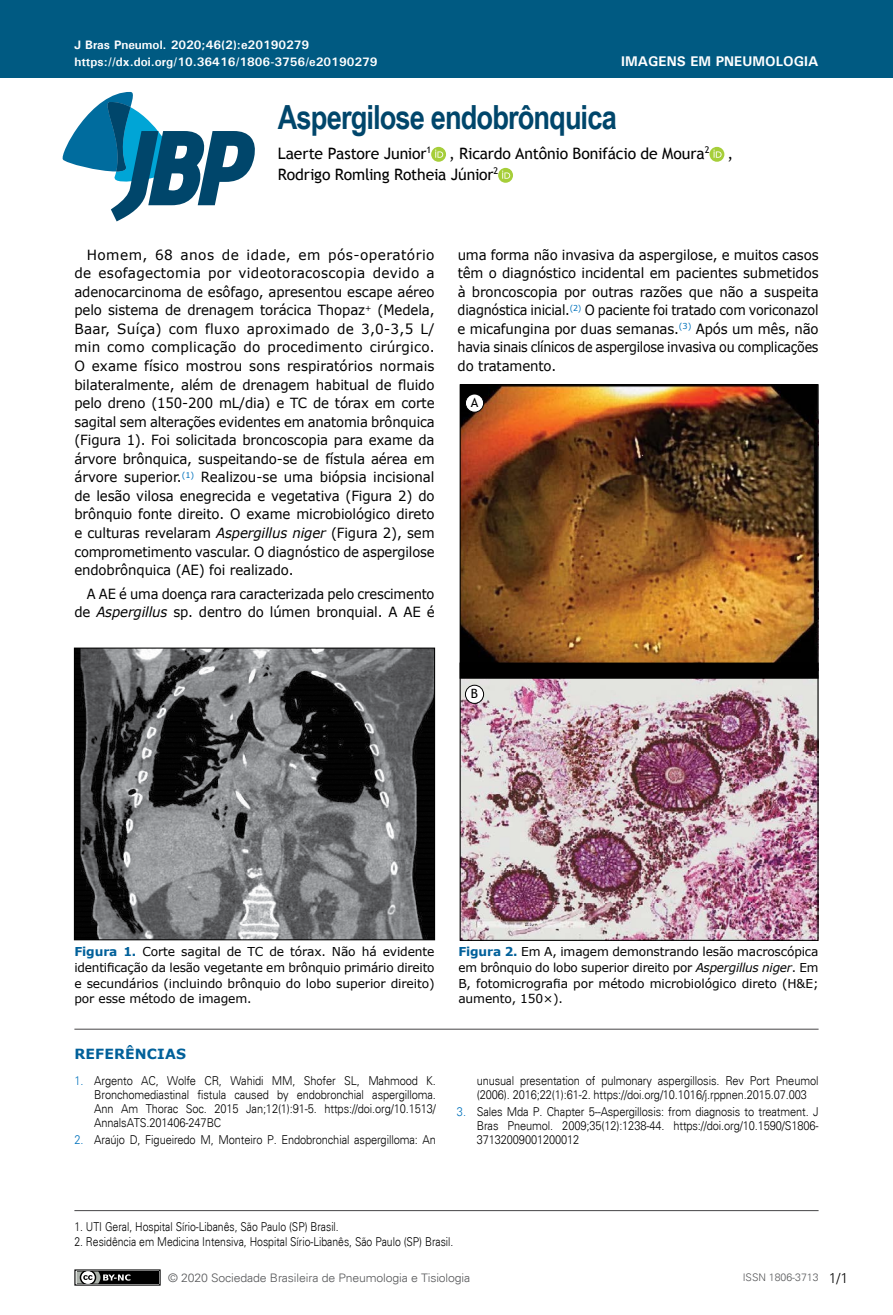
<style>
.page{position:relative;width:893px;height:1315px;background:#fff}
.page>*{position:absolute;margin:0;border:0;box-sizing:border-box;transform-origin:0 0}
.t1{font:700 33.25px "Arial Narrow";letter-spacing:-.025em;color:#00466b}
.t2{font:15.75px/21px "Trebuchet MS";letter-spacing:-.015em;color:#000}
.t3{font:14px/18.6px "Verdana";letter-spacing:-.015em;color:#000;text-align:justify}
.t4{font:14px/18.6px "Verdana";letter-spacing:-.015em;color:#000;text-align:justify;scale:.95 1}
.t5{font:14px/18.6px "Verdana";letter-spacing:-.015em;color:#000;text-align:right;scale:.93 1}
.t6{font:700 14px "Univers";color:#fff}
.t7{font:700 14px "Verdana";letter-spacing:.01em;color:#01609a}
.t8{font:300 14px "Univers";color:#000}
.t9{font:12.78px "Trebuchet MS";color:#000}
.t10{font:300 12.25px/14px "Univers";letter-spacing:-.01em;color:#000;text-align:justify;scale:.9 1}
.t11{font:12.25px/15.8px "Verdana";letter-spacing:-.01em;color:#000;text-align:justify}
.t12{font:300 12.25px "Univers";letter-spacing:-.01em;color:#000;scale:.85 1}
.t13{font:700 12.25px "Univers";color:#fff}
.t14{font:300 11.72px "Univers";letter-spacing:-.01em;color:#58595b;scale:1.04 1}
.t15{font:300 10.5px "Univers";color:#58595b}
.s1{font-style:italic}
.s2{font-weight:700;color:#01609a}
.s3{color:#0072bc}
</style>
<div class="page">
<div style="left:0;top:0;width:893px;height:78px;background:#005a82"></div>
<svg style="left:62px;top:91px;width:193px;height:130px"></svg>
<div style="left:75px;top:1270px;width:85px;height:15px;background:#000"></div>
<div style="left:74px;top:1269px;width:87px;height:16px;border:1px solid #000"></div>
<svg style="left:74px;top:1269px;width:56px;height:17px"></svg>
<div style="left:431px;top:147px;width:15px;height:15px;background:#a6ce39;border-radius:50%"></div>
<svg style="left:435px;top:150px;width:8px;height:8px"></svg>
<svg style="left:713px;top:147px;width:12px;height:15px"></svg>
<div style="left:709px;top:147px;width:15px;height:15px;background:#a6ce39;border-radius:50%"></div>
<svg style="left:713px;top:150px;width:9px;height:8px"></svg>
<div style="left:498px;top:168px;width:15px;height:15px;background:#a6ce39;border-radius:50%"></div>
<svg style="left:502px;top:171px;width:8px;height:8px"></svg>
<hr style="left:74px;top:1210px;width:745px;height:1px;background:#464547">
<img style="left:76px;top:649px;width:357px;height:289px">
<div style="left:74px;top:647px;width:361px;height:293px;border:1px solid #000"></div>
<img style="left:462px;top:679px;width:355px;height:260px">
<img style="left:462px;top:386px;width:355px;height:276px">
<div style="left:465px;top:394px;width:19px;height:18px;background:#fff;border-radius:50%"></div>
<div style="left:465px;top:393px;width:19px;height:20px;border:1px solid #000;border-radius:50%"></div>
<div style="left:465px;top:685px;width:19px;height:18px;background:#fff;border-radius:50%"></div>
<div style="left:465px;top:685px;width:19px;height:19px;border:1px solid #000;border-radius:50%"></div>
<hr style="left:74px;top:1028px;width:745px;height:1px;background:#464547">
<div style="left:460px;top:663px;width:358px;height:15px;background:#000"></div>
<div style="left:460px;top:662px;width:359px;height:17px;border:2px solid #000"></div>
<p class="t13" style="left:74px;top:37px;width:236px">J Bras Pneumol. 2020;46(2):e20190279</p>
<p class="t13" style="left:74px;top:54px;width:305px">https://dx.doi.org/10.36416/1806-3756/e20190279</p>
<p class="t6" style="left:621px;top:52px;width:199px">IMAGENS EM PNEUMOLOGIA</p>
<h1 class="t1" style="left:278px;top:92px;width:341px">Aspergilose endobrônquica</h1>
<p class="t2" style="left:278px;top:143px;width:457px">Laerte Pastore Junior<sup>1</sup> , Ricardo Antônio Bonifácio de Moura<sup>2</sup> ,<br>Rodrigo Romling Rotheia Júnior<sup>2</sup></p>
<p class="t3" style="left:74px;top:245px;width:362px;text-indent:12px">Homem, 68 anos de idade, em pós-operatório de esofagectomia por videotoracoscopia devido a adenocarcinoma de esôfago, apresentou escape aéreo pelo sistema de drenagem torácica Thopaz<sup>+</sup> (Medela, Baar, Suíça) com fluxo aproximado de 3,0-3,5 L/ min como complicação do procedimento cirúrgico.<br>O exame físico mostrou sons respiratórios normais bilateralmente, além de drenagem habitual de fluido pelo dreno (150-200 mL/dia) e TC de tórax em corte sagital sem alterações evidentes em anatomia brônquica (Figura 1). Foi solicitada broncoscopia para exame da árvore brônquica, suspeitando-se de fístula aérea em árvore superior.<sup>(1)</sup> Realizou-se uma biópsia incisional de lesão vilosa enegrecida e vegetativa (Figura 2) do brônquio fonte direito. O exame microbiológico direto e culturas revelaram <span class="s1">Aspergillus niger</span> (Figura 2), sem comprometimento vascular. O diagnóstico de aspergilose endobrônquica (AE) foi realizado.</p>
<p class="t5" style="left:74px;top:584px;width:389px">A AE é uma doença rara caracterizada pelo crescimento de <span class="s1">Aspergillus</span> sp. dentro do lúmen bronquial. A AE é</p>
<p class="t4" style="left:458px;top:245px;width:381px">uma forma não invasiva da aspergilose, e muitos casos têm o diagnóstico incidental em pacientes submetidos à broncoscopia por outras razões que não a suspeita diagnóstica inicial.<sup>(2)</sup> O paciente foi tratado com voriconazol e micafungina por duas semanas.<sup>(3)</sup> Após um mês, não havia sinais clínicos de aspergilose invasiva ou complicações do tratamento.</p>
<p class="t9" style="left:471px;top:395px;width:9px">A</p>
<p class="t9" style="left:471px;top:686px;width:9px">B</p>
<p class="t11" style="left:74px;top:944px;width:362px"><span class="s2">Figura 1.</span> Corte sagital de TC de tórax. Não há evidente identificação da lesão vegetante em brônquio primário direito e secundários (incluindo brônquio do lobo superior direito) por esse método de imagem.</p>
<p class="t11" style="left:458px;top:944px;width:362px"><span class="s2">Figura 2.</span> Em A, imagem demonstrando lesão macroscópica em brônquio do lobo superior direito por <span class="s1">Aspergillus niger</span>. Em B, fotomicrografia por método microbiológico direto (H&amp;E; aumento, 150×).</p>
<p class="t7" style="left:74px;top:1044px;width:113px">REFERÊNCIAS</p>
<p class="t10" style="left:94px;top:1073px;width:381px;text-indent:-20px"><span class="s3">1.</span> Argento AC, Wolfe CR, Wahidi MM, Shofer SL, Mahmood K.<br>Bronchomediastinal fistula caused by endobronchial aspergilloma.<br>Ann Am Thorac Soc. 2015 Jan;12(1):91-5. https://doi.org/10.1513/ AnnalsATS.201406-247BC</p>
<p class="t10" style="left:74px;top:1132px;width:403px"><span class="s3">2.</span> Araújo D, Figueiredo M, Monteiro P. Endobronchial aspergilloma: An</p>
<p class="t10" style="left:477px;top:1073px;width:381px">unusual presentation of pulmonary aspergillosis. Rev Port Pneumol (2006). 2016;22(1):61-2. https://doi.org/10.1016/j.rppnen.2015.07.003</p>
<p class="t10" style="left:477px;top:1104px;width:381px;text-indent:-20px"><span class="s3">3.</span> Sales Mda P. Chapter 5--Aspergillosis: from diagnosis to treatment. J Bras Pneumol. 2009;35(12):1238-44. https://doi.org/10.1590/S1806- 37132009001200012</p>
<p class="t12" style="left:74px;top:1219px;width:313px">1. UTI Geral, Hospital Sírio-Libanês, São Paulo (SP) Brasil.</p>
<p class="t12" style="left:74px;top:1233px;width:447px">2. Residência em Medicina Intensiva, Hospital Sírio-Libanês, São Paulo (SP) Brasil.</p>
<p class="t14" style="left:168px;top:1270px;width:292px">© 2020 Sociedade Brasileira de Pneumologia e Tisiologia</p>
<p class="t15" style="left:743px;top:1271px;width:77px">ISSN 1806-3713</p>
<p class="t8" style="left:829px;top:1269px;width:21px">1/1</p>
</div>
